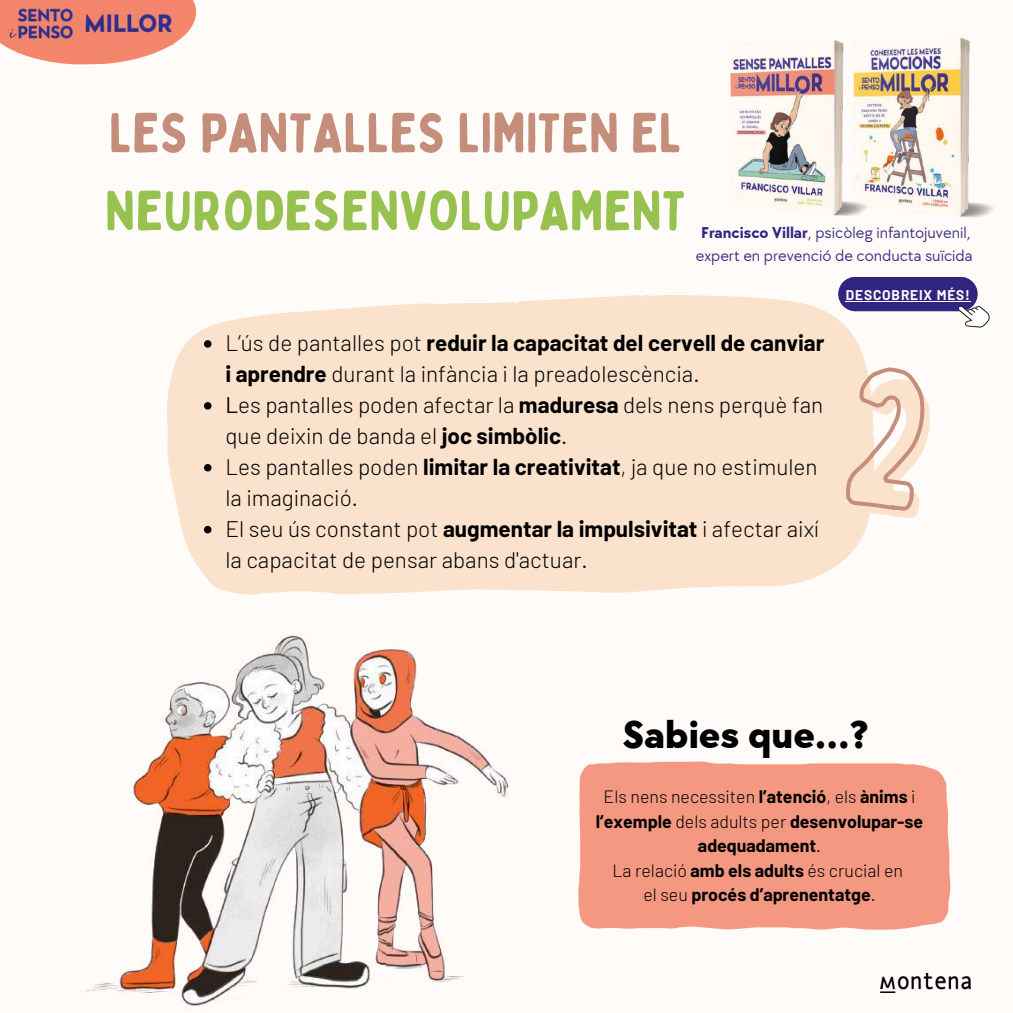
<style>
.page{position:relative;width:1013px;height:1013px;background:#fff}
.page>*{position:absolute;margin:0;border:0;box-sizing:border-box;transform-origin:0 0}
.t1{font:55.75px "Bobby Jones Soft";color:#c48e7a}
.t2{font:55.75px "Bobby Jones Soft";color:#98c24f}
.t3{font:800 40px "TT Chocolates";color:#000}
.t4{font:300 22.5px/31px "Barlow";color:#000}
.t5{font:700 17.75px/24.4px "Barlow";color:#000;text-align:center}
.t6{font:16.25px/22.5px "TT Chocolates";color:#302682;text-align:center}
.t7{font:700 13.75px "Barlow";letter-spacing:.06em;color:#fefefe}
.s1{font-weight:700}
.s2{font-weight:400}
.s3{font-weight:300}
</style>
<div class="page">
<div style="left:0;top:0;width:1012px;height:1012px;background:#fffbf8"></div>
<svg style="left:167px;top:295px;width:702px;height:300px;background:#fbe3cf"></svg>
<img style="left:80px;top:635px;width:429px;height:374px">
<div style="left:578px;top:761px;width:373px;height:168px;background:#f49881"></div>
<img style="left:880px;top:973px;width:90px;height:19px">
<img style="left:944px;top:37px;width:50px;height:181px">
<img style="left:730px;top:40px;width:214px;height:176px">
<svg style="left:0;top:0;width:196px;height:65px"></svg>
<img style="left:8px;top:4px;width:165px;height:40px">
<svg style="left:204px;top:340px;width:7px;height:8px"></svg>
<svg style="left:204px;top:402px;width:7px;height:7px"></svg>
<svg style="left:204px;top:464px;width:7px;height:7px"></svg>
<svg style="left:204px;top:526px;width:7px;height:7px"></svg>
<svg style="left:838px;top:277px;width:152px;height:57px"></svg>
<svg style="left:842px;top:361px;width:83px;height:158px"></svg>
<h1 class="t1" style="left:109px;top:98px;width:574px">LES PANTALLES LIMITEN EL</h1>
<h1 class="t2" style="left:105px;top:176px;width:582px">NEURODESENVOLUPAMENT</h1>
<p class="t6" style="left:695px;top:222px;width:278px"><span class="s1">Francisco Villar</span>, psicòleg infantojuvenil, expert en prevenció de conducta suïcida</p>
<p class="t7" style="left:845px;top:286px;width:126px">DESCOBREIX MÉS!</p>
<p class="t4" style="left:225px;top:327px;width:600px">L’ús de pantalles pot <span class="s1">reduir la capacitat del cervell de canviar i aprendre</span> durant la infància i la preadolescència.<br><span class="s2">L</span>es pantalles poden afectar la <span class="s1">maduresa</span> dels nens perquè fan que deixin de banda el <span class="s1">joc simbòlic</span>.<br>Les pantalles poden <span class="s1">limitar la creativitat</span>, ja que no estimulen la imaginació.<br>El seu ús constant pot <span class="s1">augmentar la impulsivitat</span> i afectar així la capacitat de pensar abans d'actuar.</p>
<h2 class="t3" style="left:622px;top:711px;width:247px">Sabies que...?</h2>
<p class="t5" style="left:596px;top:784px;width:329px"><span class="s3">Els nens necessiten</span> l’atenció<span class="s3">, els</span> ànims <span class="s3">i </span>l’exemple <span class="s3">dels adults per</span> desenvolupar-se adequadament<span class="s3">.<br>La relació</span> amb els adults <span class="s3">és crucial en<br>el seu</span> procés d’aprenentatge<span class="s3">.</span></p>
</div>
